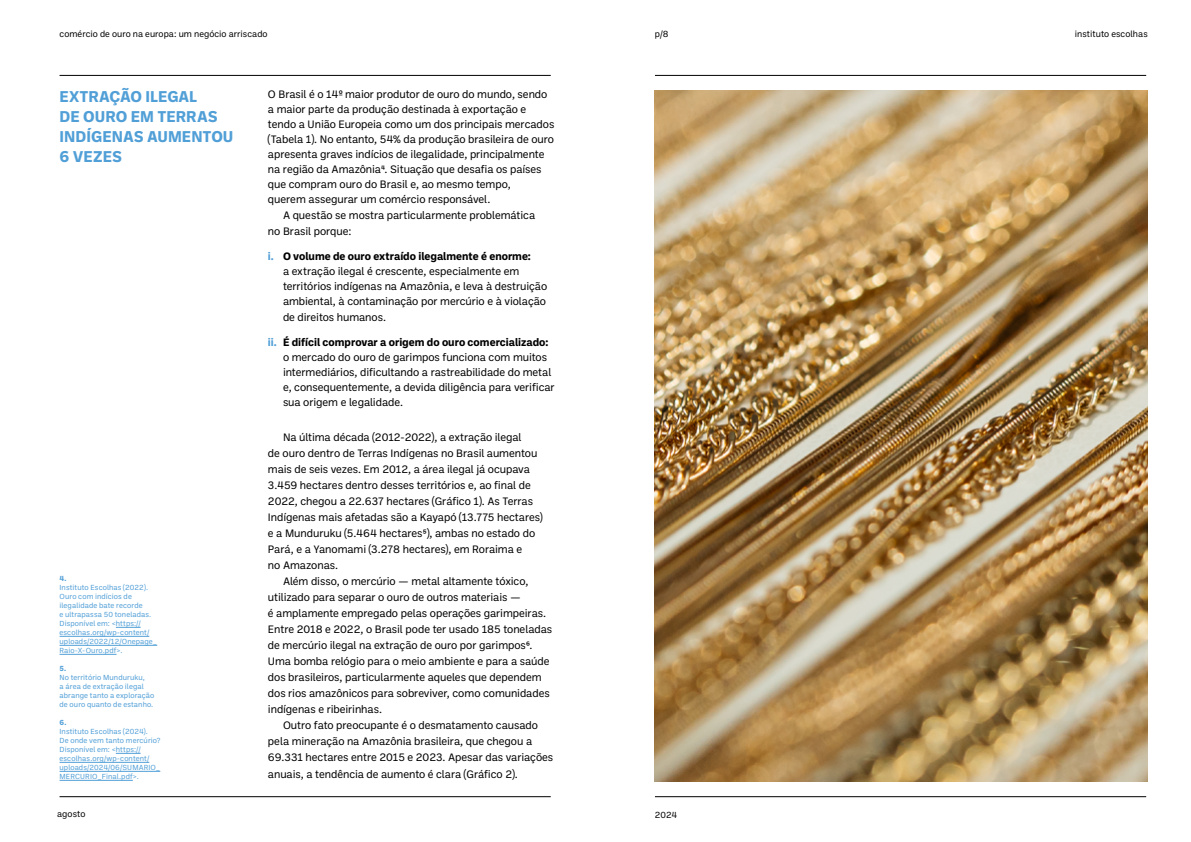
<style>
.page{position:relative;width:1191px;height:842px;background:#fff}
.page>*{position:absolute;margin:0;border:0;box-sizing:border-box;transform-origin:0 0}
.t1{font:700 16px/20px "Ballinger";color:#519fd7}
.t2{font:11px/16px "Ballinger";letter-spacing:-.01em;color:#000}
.t3{font:9px "Ballinger";letter-spacing:.005em;color:#000}
.t4{font:7.5px/9px "Ballinger";letter-spacing:.01em;color:#519fd7}
.t5{font:700 7.5px "Ballinger";color:#519fd7}
.s1{font-weight:700;color:#519fd7}
.s2{font-weight:700}
</style>
<div class="page">
<hr style="left:60px;top:796px;width:491px;height:1px;background:#000">
<hr style="left:655px;top:796px;width:491px;height:1px;background:#000">
<hr style="left:60px;top:75px;width:491px;height:1px;background:#000">
<hr style="left:655px;top:75px;width:491px;height:1px;background:#000">
<img style="left:655px;top:90px;width:492px;height:692px">
<svg style="left:116px;top:627px;width:25px;height:1px"></svg>
<hr style="left:60px;top:636px;width:89px;height:1px;background:#519fd7">
<hr style="left:60px;top:645px;width:97px;height:1px;background:#519fd7">
<hr style="left:60px;top:654px;width:56px;height:1px;background:#519fd7">
<svg style="left:116px;top:753px;width:25px;height:1px"></svg>
<hr style="left:60px;top:762px;width:89px;height:1px;background:#519fd7">
<hr style="left:60px;top:771px;width:100px;height:1px;background:#519fd7">
<hr style="left:60px;top:780px;width:73px;height:1px;background:#519fd7">
<p class="t3" style="left:655px;top:27px;width:15px">p/8</p>
<p class="t3" style="left:60px;top:27px;width:210px">comércio de ouro na europa: um negócio arriscado</p>
<p class="t3" style="left:1074px;top:27px;width:74px">instituto escolhas</p>
<h1 class="t1" style="left:60px;top:85px;width:175px">EXTRAÇÃO ILEGAL<br>DE OURO EM TERRAS<br>INDÍGENAS AUMENTOU<br>6 VEZES</h1>
<p class="t2" style="left:268px;top:86px;width:288px;line-height:15px">O Brasil é o 14º maior produtor de ouro do mundo, sendo a maior parte da produção destinada à exportação e tendo a União Europeia como um dos principais mercados (Tabela 1). No entanto, 54% da produção brasileira de ouro apresenta graves indícios de ilegalidade, principalmente na região da Amazônia4. Situação que desafia os países que compram ouro do Brasil e, ao mesmo tempo,<br>querem assegurar um comércio responsável.</p>
<p class="t2" style="left:268px;top:207px;width:269px;text-indent:15px">A questão se mostra particularmente problemática no Brasil porque:</p>
<p class="t2" style="left:283px;top:249px;width:266px;line-height:15px;text-indent:-15px"><span class="s1">i.</span> <span class="s2">O volume de ouro extraído ilegalmente é enorme:<br></span>a extração ilegal é crescente, especialmente em territórios indígenas na Amazônia, e leva à destruição ambiental, à contaminação por mercúrio e à violação de direitos humanos.</p>
<p class="t2" style="left:283px;top:334px;width:273px;line-height:15px;text-indent:-15px"><span class="s1">ii.</span> <span class="s2">É difícil comprovar a origem do ouro comercializado: </span>o mercado do ouro de garimpos funciona com muitos intermediários, dificultando a rastreabilidade do metal e, consequentemente, a devida diligência para verificar sua origem e legalidade.</p>
<p class="t2" style="left:268px;top:429px;width:276px;text-indent:15px">Na última década (2012-2022), a extração ilegal<br>de ouro dentro de Terras Indígenas no Brasil aumentou mais de seis vezes. Em 2012, a área ilegal já ocupava 3.459 hectares dentro desses territórios e, ao final de 2022, chegou a 22.637 hectares (Gráfico 1). As Terras Indígenas mais afetadas são a Kayapó (13.775 hectares) e a Munduruku (5.464 hectares5), ambas no estado do Pará, e a Yanomami (3.278 hectares), em Roraima e<br>no Amazonas.</p>
<p class="t2" style="left:268px;top:573px;width:286px;text-indent:15px">Além disso, o mercúrio — metal altamente tóxico, utilizado para separar o ouro de outros materiais —<br>é amplamente empregado pelas operações garimpeiras.<br>Entre 2018 e 2022, o Brasil pode ter usado 185 toneladas de mercúrio ilegal na extração de ouro por garimpos6.<br>Uma bomba relógio para o meio ambiente e para a saúde dos brasileiros, particularmente aqueles que dependem dos rios amazônicos para sobreviver, como comunidades indígenas e ribeirinhas.</p>
<p class="t2" style="left:268px;top:717px;width:287px;text-indent:15px">Outro fato preocupante é o desmatamento causado pela mineração na Amazônia brasileira, que chegou a 69.331 hectares entre 2015 e 2023. Apesar das variações anuais, a tendência de aumento é clara (Gráfico 2).</p>
<p class="t5" style="left:60px;top:573px;width:8px">4.</p>
<p class="t4" style="left:60px;top:582px;width:99px">Instituto Escolhas (2022).<br>Ouro com indícios de ilegalidade bate recorde<br>e ultrapassa 50 toneladas.<br>Disponível em: &lt;https:// escolhas.org/wp-content/ uploads/2022/12/Onepage_<br>Raio-X-Ouro.pdf&gt;.</p>
<p class="t5" style="left:60px;top:663px;width:8px">5.</p>
<p class="t4" style="left:60px;top:672px;width:96px">No território Munduruku,<br>a área de extração ilegal abrange tanto a exploração de ouro quanto de estanho.</p>
<p class="t5" style="left:60px;top:717px;width:8px">6.</p>
<p class="t4" style="left:60px;top:726px;width:102px">Instituto Escolhas (2024).<br>De onde vem tanto mercúrio?<br>Disponível em: &lt;https:// escolhas.org/wp-content/ uploads/2024/06/SUMARIO_<br>MERCURIO_Final.pdf&gt;.</p>
<p class="t3" style="left:57px;top:808px;width:30px">agosto</p>
<p class="t3" style="left:655px;top:809px;width:24px">2024</p>
</div>
